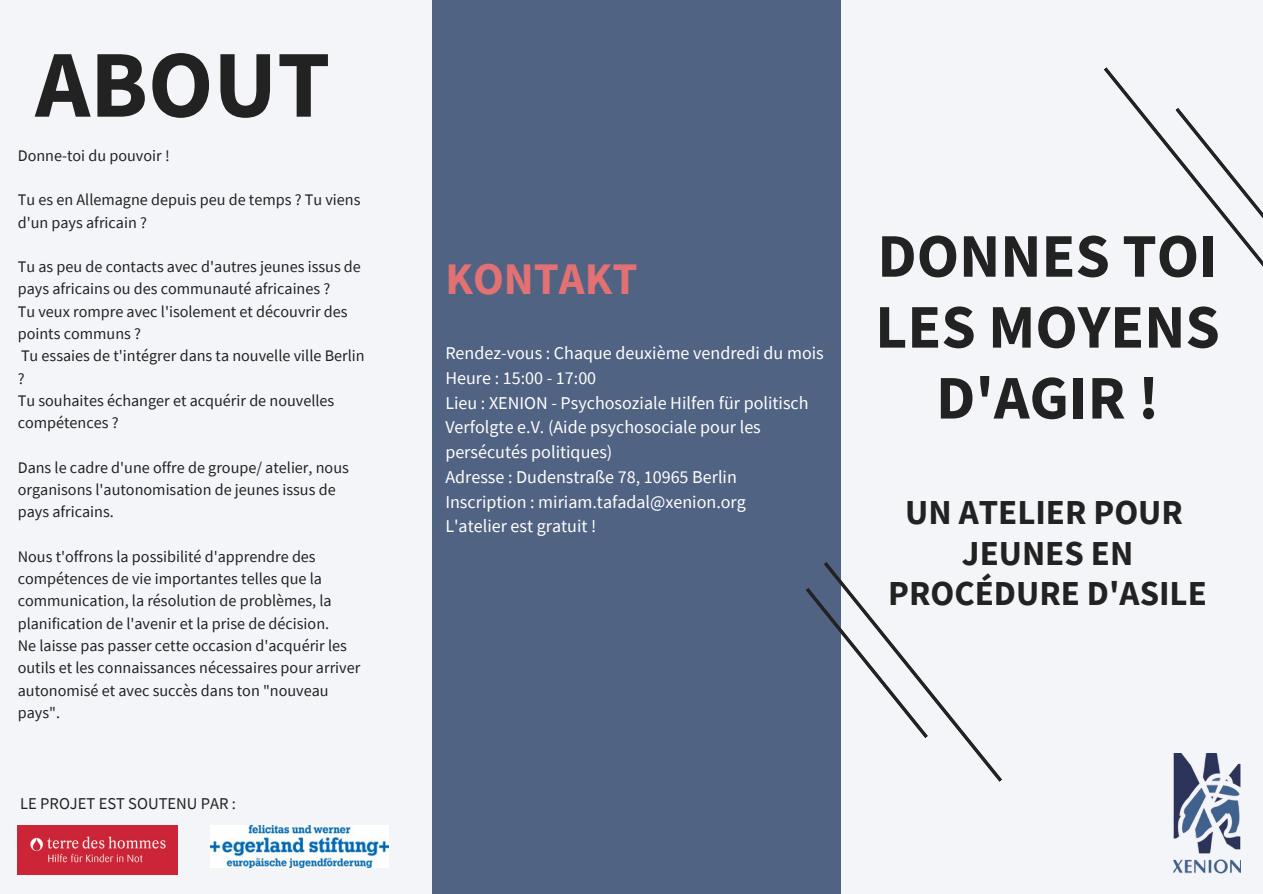
<style>
.page{position:relative;width:1263px;height:894px;background:#fff}
.page>*{position:absolute;margin:0;border:0;box-sizing:border-box;transform-origin:0 0}
.t1{font:700 95.7px "Source Sans Pro";color:#222}
.t2{font:700 61.95px/70.8px "Source Sans Pro";color:#222;text-align:center}
.t3{font:700 45.15px "Source Sans Pro";color:#e27173}
.t4{font:700 34.95px/40.5px "Source Sans Pro";color:#222;text-align:center}
.t5{font:18px/24.8px "Source Sans Pro";color:#fff}
.t6{font:16.5px "Source Sans Pro";color:#222}
.t7{font:16.2px/22.2px "Source Sans Pro";color:#222}
</style>
<div class="page">
<div style="left:0;top:0;width:1263px;height:893px;background:#f3f5f9"></div>
<div style="left:432px;top:0;width:409px;height:893px;background:#516383"></div>
<svg style="left:806px;top:562px;width:196px;height:219px"></svg>
<svg style="left:1104px;top:67px;width:159px;height:200px"></svg>
<img style="left:1173px;top:753px;width:68px;height:119px">
<img style="left:210px;top:825px;width:178px;height:42px">
<img style="left:18px;top:825px;width:159px;height:49px">
<h1 class="t1" style="left:35px;top:22px;width:297px">ABOUT</h1>
<p class="t7" style="left:18px;top:144px;width:153px">Donne-toi du pouvoir !</p>
<p class="t7" style="left:18px;top:188px;width:344px">Tu es en Allemagne depuis peu de temps ? Tu viens d'un pays africain ?</p>
<p class="t7" style="left:18px;top:255px;width:348px">Tu as peu de contacts avec d'autres jeunes issus de pays africains ou des communauté africaines ?<br>Tu veux rompre avec l'isolement et découvrir des points communs ?<br>Tu essaies de t'intégrer dans ta nouvelle ville Berlin ?<br>Tu souhaites échanger et acquérir de nouvelles compétences ?</p>
<p class="t7" style="left:18px;top:455px;width:333px">Dans le cadre d'une offre de groupe/ atelier, nous organisons l'autonomisation de jeunes issus de pays africains.</p>
<p class="t7" style="left:18px;top:545px;width:344px">Nous t'offrons la possibilité d'apprendre des compétences de vie importantes telles que la communication, la résolution de problèmes, la planification de l'avenir et la prise de décision.<br>Ne laisse pas passer cette occasion d'acquérir les outils et les connaissances nécessaires pour arriver autonomisé et avec succès dans ton "nouveau pays".</p>
<p class="t6" style="left:20px;top:792px;width:217px">LE PROJET EST SOUTENU PAR :</p>
<h3 class="t3" style="left:445px;top:250px;width:194px">KONTAKT</h3>
<p class="t5" style="left:445px;top:340px;width:380px">Rendez-vous : Chaque deuxième vendredi du mois Heure : 15:00 - 17:00<br>Lieu : XENION - Psychosoziale Hilfen für politisch Verfolgte e.V. (Aide psychosociale pour les persécutés politiques)<br>Adresse : Dudenstraße 78, 10965 Berlin<br>Inscription : miriam.tafadal@xenion.org<br>L'atelier est gratuit !</p>
<h2 class="t2" style="left:875px;top:219px;width:346px">DONNES TOI<br>LES MOYENS<br>D'AGIR !</h2>
<h3 class="t4" style="left:888px;top:491px;width:320px">UN ATELIER POUR<br>JEUNES EN<br>PROCÉDURE D'ASILE</h3>
</div>
